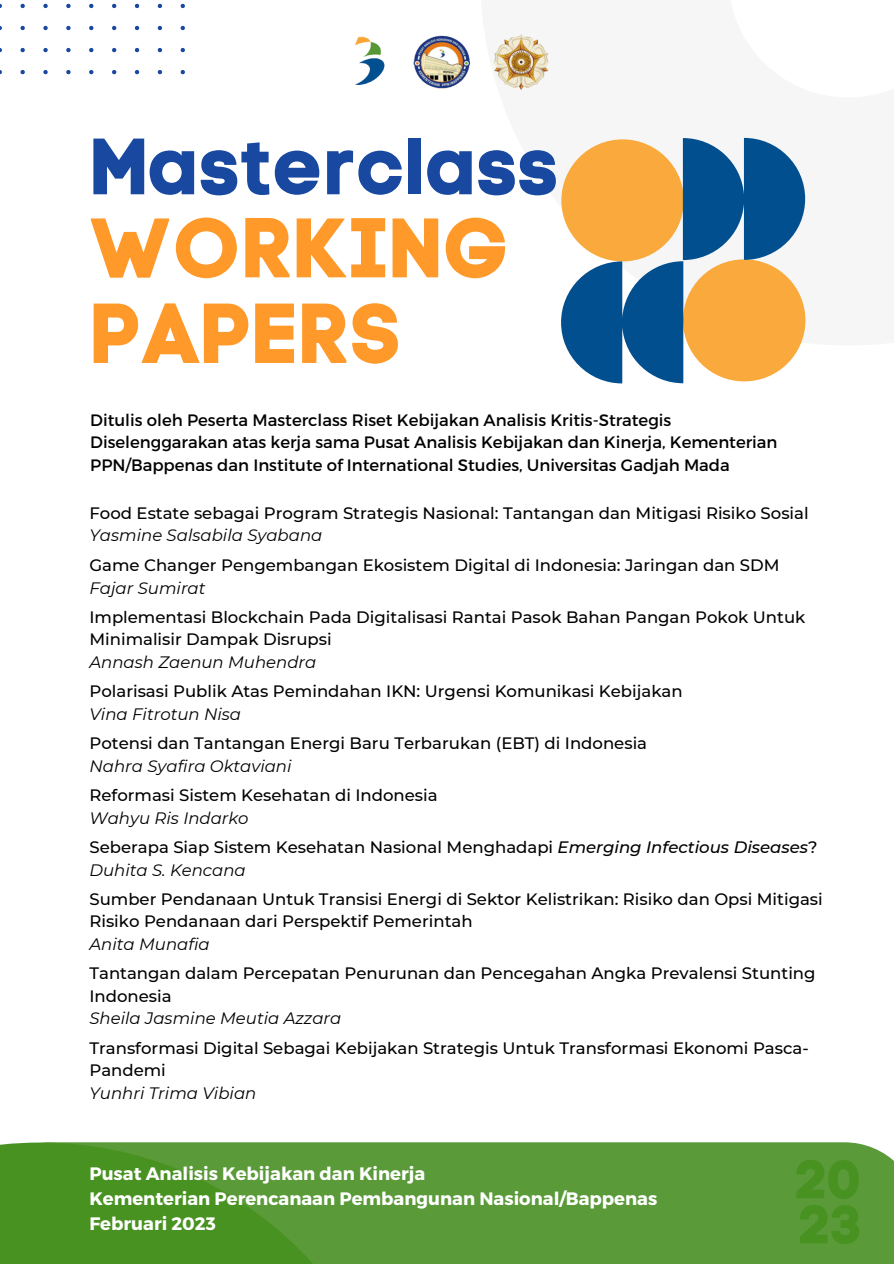
<style>
.page{position:relative;width:894px;height:1264px;background:#fff}
.page>*{position:absolute;margin:0;border:0;box-sizing:border-box;transform-origin:0 0}
.t1{font:84px/85.5px "Code Pro Bold LC";color:#ff9929}
.t2{font:79.5px "Code Pro Bold LC";color:#1848a0}
.t3{font:54px/45px "Code Pro Bold LC";color:#489221}
.t4{font:700 18px/24.8px "Montserrat";color:#fff}
.t5{font:500 16.5px/22.5px "Montserrat";color:#000}
.t6{font:16.5px/22.5px "Montserrat";color:#000}
.t7{font:italic 16.5px "Montserrat";color:#000}
.s1{font-weight:400;font-style:italic}
.s2{font-style:italic}
</style>
<div class="page">
<div style="left:0;top:1142px;width:893px;height:121px;background:#5a9a39"></div>
<svg style="left:0;top:1142px;width:408px;height:121px;fill:#489221"></svg>
<svg style="left:561px;top:138px;width:243px;height:245px"></svg>
<svg style="left:0;top:3px;width:185px;height:71px"></svg>
<img style="left:355px;top:36px;width:30px;height:49px">
<img style="left:413px;top:35px;width:56px;height:54px">
<img style="left:494px;top:33px;width:54px;height:57px">
<h2 class="t2" style="left:89px;top:119px;width:471px">Masterclass</h2>
<h1 class="t1" style="left:89px;top:205px;width:420px">WORKING<br>PAPERS</h1>
<p class="t6" style="left:90px;top:408px;width:688px">Ditulis oleh Peserta Masterclass Riset Kebijakan Analisis Kritis-Strategis<br>Diselenggarakan atas kerja sama Pusat Analisis Kebijakan dan Kinerja, Kementerian<br>PPN/Bappenas dan Institute of International Studies, Universitas Gadjah Mada</p>
<p class="t5" style="left:89px;top:501px;width:720px">Food Estate sebagai Program Strategis Nasional: Tantangan dan Mitigasi Risiko Sosial</p>
<p class="t7" style="left:89px;top:525px;width:234px">Yasmine Salsabila Syabana</p>
<p class="t5" style="left:89px;top:554px;width:691px">Game Changer Pengembangan Ekosistem Digital di Indonesia: Jaringan dan SDM</p>
<p class="t7" style="left:89px;top:577px;width:117px">Fajar Sumirat</p>
<p class="t5" style="left:89px;top:605px;width:717px">Implementasi Blockchain Pada Digitalisasi Rantai Pasok Bahan Pangan Pokok Untuk<br>Minimalisir Dampak Disrupsi</p>
<p class="t7" style="left:89px;top:652px;width:228px">Annash Zaenun Muhendra</p>
<p class="t5" style="left:89px;top:680px;width:594px">Polarisasi Publik Atas Pemindahan IKN: Urgensi Komunikasi Kebijakan</p>
<p class="t7" style="left:89px;top:704px;width:153px">Vina Fitrotun Nisa</p>
<p class="t5" style="left:89px;top:732px;width:559px">Potensi dan Tantangan Energi Baru Terbarukan (EBT) di Indonesia</p>
<p class="t7" style="left:89px;top:755px;width:204px">Nahra Syafira Oktaviani</p>
<p class="t5" style="left:89px;top:784px;width:350px">Reformasi Sistem Kesehatan di Indonesia</p>
<p class="t5" style="left:89px;top:803px;width:729px;line-height:29.4px"><span class="s1">Wahyu Ris Indarko<br></span>Seberapa Siap Sistem Kesehatan Nasional Menghadapi <span class="s2">Emerging Infectious Diseases</span>?</p>
<p class="t7" style="left:89px;top:859px;width:158px">Duhita S. Kencana</p>
<p class="t5" style="left:89px;top:887px;width:734px">Sumber Pendanaan Untuk Transisi Energi di Sektor Kelistrikan: Risiko dan Opsi Mitigasi<br>Risiko Pendanaan dari Perspektif Pemerintah</p>
<p class="t7" style="left:89px;top:933px;width:122px">Anita Munafia</p>
<p class="t5" style="left:89px;top:962px;width:727px">Tantangan dalam Percepatan Penurunan dan Pencegahan Angka Prevalensi Stunting<br>Indonesia</p>
<p class="t7" style="left:89px;top:1008px;width:253px">Sheila Jasmine Meutia Azzara</p>
<p class="t5" style="left:89px;top:1036px;width:720px">Transformasi Digital Sebagai Kebijakan Strategis Untuk Transformasi Ekonomi Pasca-<br>Pandemi</p>
<p class="t7" style="left:89px;top:1082px;width:168px">Yunhri Trima Vibian</p>
<p class="t4" style="left:89px;top:1160px;width:569px">Pusat Analisis Kebijakan dan Kinerja<br>Kementerian Perencanaan Pembangunan Nasional/Bappenas<br>Februari 2023</p>
<h3 class="t3" style="left:795px;top:1156px;width:68px">20<br>23</h3>
</div>
